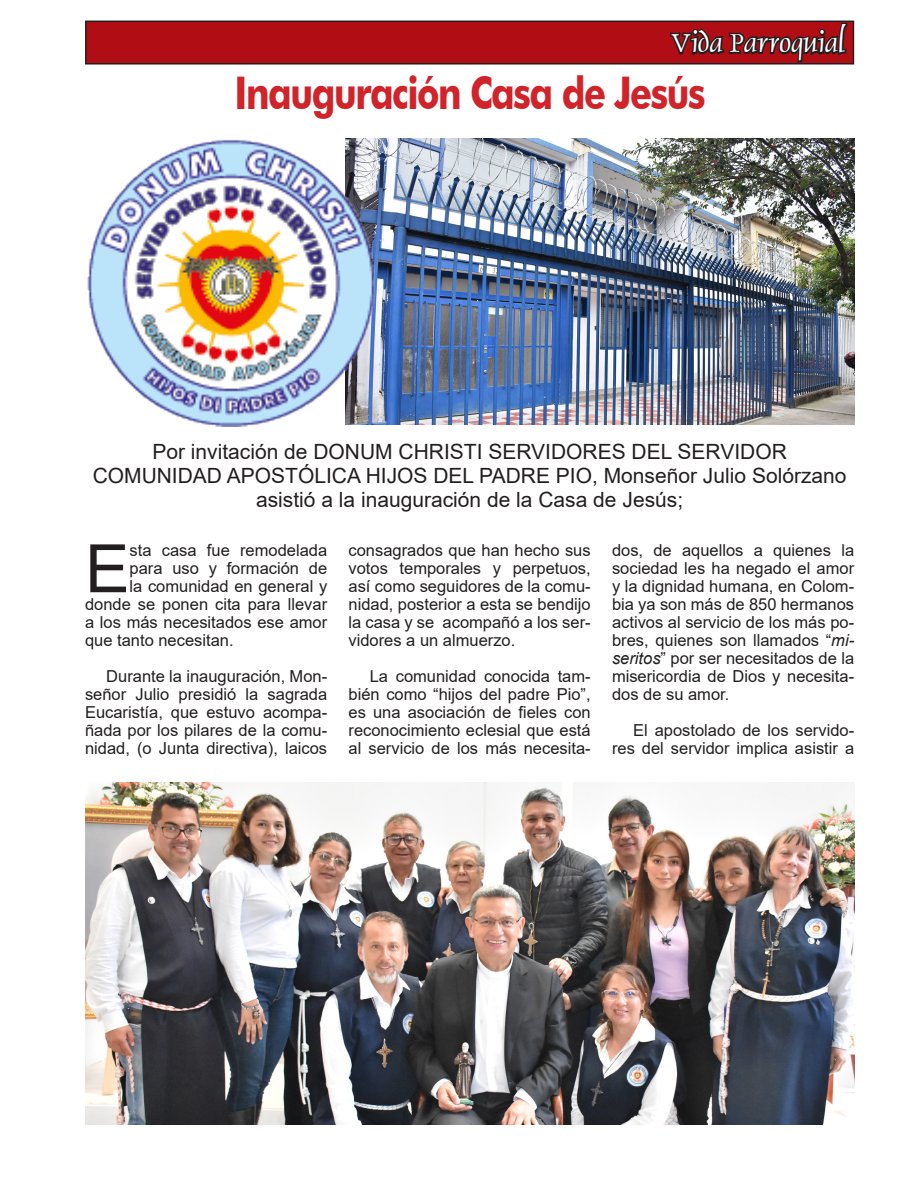
<style>
.page{position:relative;width:918px;height:1188px;background:#fff}
.page>*{position:absolute;margin:0;border:0;box-sizing:border-box;transform-origin:0 0}
.t1{font:66.75px "Arial";color:#231f20}
.t2{font:700 45px "Futura BT";letter-spacing:-.04em;color:#d1232a;scale:.8 1}
.t3{font:30px "Dolphin Normal";color:#fff}
.t4{font:21px/24px "Arial";color:#231f20;text-align:center}
.t5{font:16.5px/18px "Arial";color:#231f20;text-align:justify}
.s1{font-style:italic}
</style>
<div class="page">
<div style="left:86px;top:21px;width:767px;height:43px;background:#b00d15"></div>
<div style="left:85px;top:21px;width:769px;height:44px;border:2px solid #231f20"></div>
<img style="left:85px;top:782px;width:769px;height:342px">
<svg style="left:669px;top:21px;width:181px;height:44px"></svg>
<img style="left:375px;top:138px;width:479px;height:286px">
<img style="left:87px;top:138px;width:288px;height:288px">
<p class="t3" style="left:671px;top:24px;width:176px">Vida Parroquial</p>
<p class="t2" style="left:235px;top:66px;width:590px">Inauguración Casa de Jesús</p>
<p class="t4" style="left:152px;top:440px;width:636px">Por invitación de DONUM CHRISTI SERVIDORES DEL SERVIDOR</p>
<p class="t4" style="left:93px;top:464px;width:755px">COMUNIDAD APOSTÓLICA HIJOS DEL PADRE PIO, Monseñor Julio Solórzano asistió a la inauguración de la Casa de Jesús;</p>
<p class="t1" style="left:85px;top:523px;width:46px">E</p>
<p class="t5" style="left:130px;top:541px;width:199px">sta casa fue remodelada</p>
<p class="t5" style="left:612px;top:541px;width:244px">dos, de aquellos a quienes la sociedad les ha negado el amor y la dignidad humana, en Colom&shy;bia ya son más de 850 hermanos activos al servicio de los más po&shy;bres, quienes son llamados “<span class="s1">mi&shy;seritos</span>” por ser necesitados de la misericordia de Dios y necesita&shy;dos de su amor.</p>
<p class="t5" style="left:612px;top:721px;width:244px;text-align:right">El apostolado de los servido&shy;res del servidor implica asistir a</p>
<p class="t5" style="left:349px;top:541px;width:244px">consagrados que han hecho sus votos temporales y perpetuos, así como seguidores de la comu&shy;nidad, posterior a esta se bendijo la casa y se acompañó a los ser&shy;vidores a un almuerzo.</p>
<p class="t5" style="left:349px;top:667px;width:244px;text-indent:21px">La comunidad conocida tam&shy;bién como “hijos del padre Pio”, es una asociación de fieles con reconocimiento eclesial que está al servicio de los más necesita-</p>
<p class="t5" style="left:130px;top:559px;width:199px">para uso y formación de</p>
<p class="t5" style="left:130px;top:577px;width:199px">la comunidad en general y</p>
<p class="t5" style="left:85px;top:595px;width:244px">donde se ponen cita para llevar</p>
<p class="t5" style="left:85px;top:613px;width:244px">a los más necesitados ese amor</p>
<p class="t5" style="left:85px;top:631px;width:150px">que tanto necesitan.</p>
<p class="t5" style="left:85px;top:667px;width:244px;text-indent:21px">Durante la inauguración, Mon&shy;señor Julio presidió la sagrada Eucaristía, que estuvo acompa&shy;ñada por los pilares de la comu&shy;nidad, (o Junta directiva), laicos</p>
</div>
